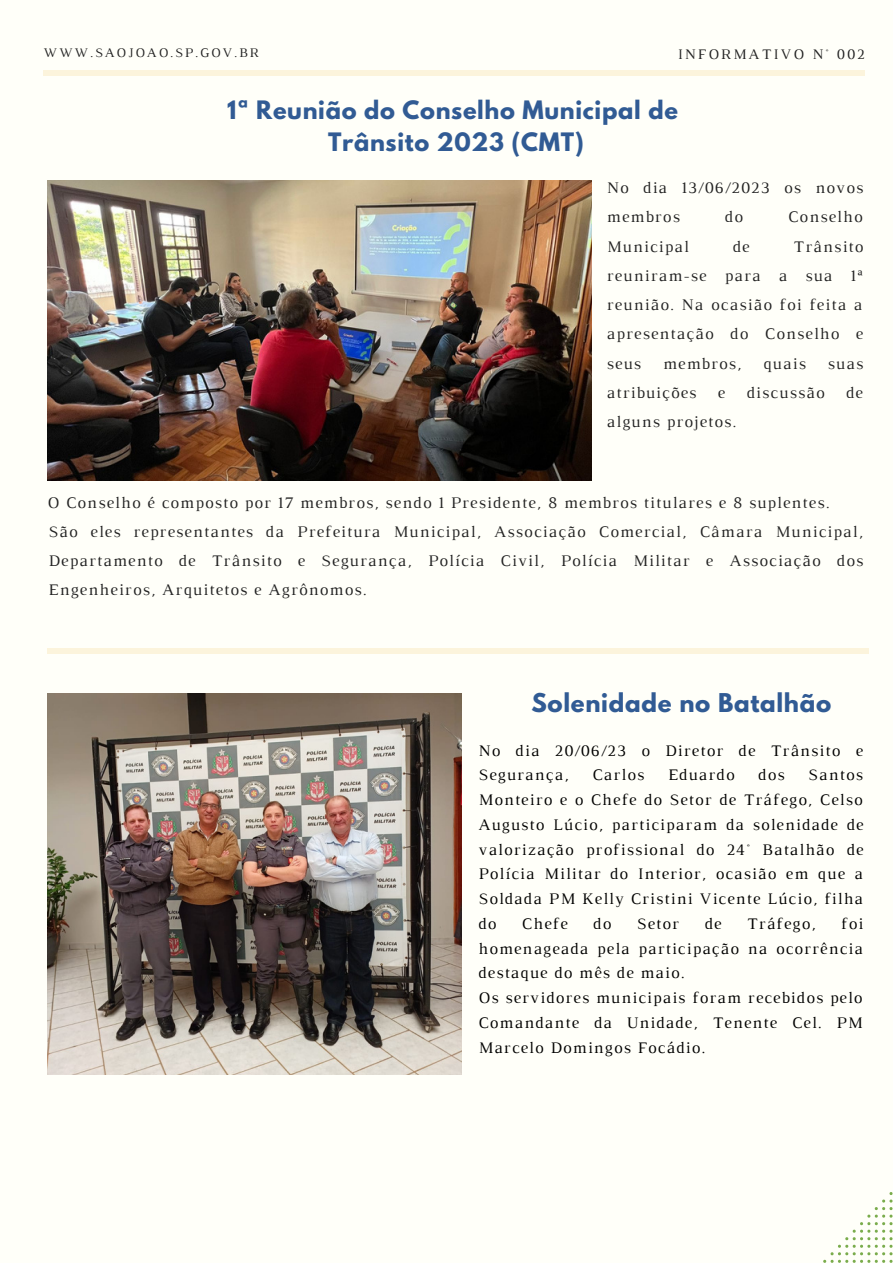
<style>
.page{position:relative;width:893px;height:1264px;background:#fff}
.page>*{position:absolute;margin:0;border:0;box-sizing:border-box;transform-origin:0 0}
.t1{font:700 22.95px "League Spartan";letter-spacing:.03em;color:#315b94}
.t2{font:700 22.5px "League Spartan";letter-spacing:.03em;color:#315b94}
.t3{font:16.5px/29.2px "Luthier";letter-spacing:.07em;color:#222;text-align:justify}
.t4{font:16.35px/24.8px "Luthier";letter-spacing:.07em;color:#000;text-align:justify}
.t5{font:14.85px "Luthier";letter-spacing:.14em;color:#222}
.t6{font:13.35px "Luthier";letter-spacing:.14em;color:#222}
</style>
<div class="page">
<div style="left:0;top:0;width:892px;height:1262px;background:#fffff9"></div>
<div style="left:47px;top:648px;width:821px;height:6px;background:#fcf4dc"></div>
<div style="left:44px;top:70px;width:820px;height:6px;background:#fcf4dc"></div>
<svg style="left:823px;top:1192px;width:69px;height:70px"></svg>
<img style="left:47px;top:180px;width:544px;height:301px">
<img style="left:47px;top:693px;width:414px;height:381px">
<p class="t6" style="left:44px;top:48px;width:217px">WWW.SAOJOAO.SP.GOV.BR</p>
<p class="t5" style="left:677px;top:49px;width:188px">INFORMATIVO N° 002</p>
<p class="t2" style="left:227px;top:99px;width:452px">1ª Reunião do Conselho Municipal de</p>
<p class="t2" style="left:328px;top:130px;width:257px">Trânsito 2023 (CMT)</p>
<p class="t3" style="left:606px;top:174px;width:258px">No dia 13/06/2023 os novos membros</p>
<p class="t3" style="left:725px;top:204px;width:19px">do</p>
<p class="t3" style="left:788px;top:204px;width:76px">Conselho</p>
<p class="t3" style="left:606px;top:233px;width:83px">Municipal</p>
<p class="t3" style="left:732px;top:233px;width:18px">de</p>
<p class="t3" style="left:606px;top:233px;width:258px;text-indent:187px">Trânsito reuniram-se para a sua 1ª reunião. Na ocasião foi feita a apresentação do Conselho e seus</p>
<p class="t3" style="left:663px;top:350px;width:80px">membros,</p>
<p class="t3" style="left:763px;top:350px;width:44px">quais</p>
<p class="t3" style="left:827px;top:350px;width:37px">suas</p>
<p class="t3" style="left:606px;top:379px;width:91px">atribuições</p>
<p class="t3" style="left:718px;top:379px;width:9px">e</p>
<p class="t3" style="left:746px;top:379px;width:79px">discussão</p>
<p class="t3" style="left:846px;top:379px;width:18px">de</p>
<p class="t3" style="left:606px;top:408px;width:131px">alguns projetos.</p>
<p class="t3" style="left:47px;top:489px;width:783px">O Conselho é composto por 17 membros, sendo 1 Presidente, 8 membros titulares e 8 suplentes.</p>
<p class="t3" style="left:48px;top:518px;width:816px">São eles representantes da Prefeitura Municipal, Associação Comercial, Câmara Municipal, Departamento de Trânsito e Segurança, Polícia Civil, Polícia Militar e Associação dos Engenheiros, Arquitetos e Agrônomos.</p>
<p class="t1" style="left:531px;top:691px;width:301px">Solenidade no Batalhão</p>
<p class="t4" style="left:478px;top:739px;width:386px">No dia 20/06/23 o Diretor de Trânsito e<br>Segurança,</p>
<p class="t4" style="left:592px;top:764px;width:53px">Carlos</p>
<p class="t4" style="left:668px;top:764px;width:68px">Eduardo</p>
<p class="t4" style="left:758px;top:764px;width:28px">dos</p>
<p class="t4" style="left:478px;top:764px;width:386px;text-indent:330px">Santos Monteiro e o Chefe do Setor de Tráfego, Celso Augusto Lúcio, participaram da solenidade de valorização profissional do 24° Batalhão de Polícia Militar do Interior, ocasião em que a Soldada PM Kelly Cristini Vicente Lúcio, filha do</p>
<p class="t4" style="left:478px;top:912px;width:386px;text-indent:363px">foi homenageada pela participação na ocorrência destaque do mês de maio.</p>
<p class="t4" style="left:478px;top:986px;width:386px">Os servidores municipais foram recebidos pelo Comandante da Unidade, Tenente Cel. PM Marcelo Domingos Focádio.</p>
<p class="t4" style="left:522px;top:912px;width:47px">Chefe</p>
<p class="t4" style="left:593px;top:912px;width:19px">do</p>
<p class="t4" style="left:636px;top:912px;width:44px">Setor</p>
<p class="t4" style="left:704px;top:912px;width:18px">de</p>
<p class="t4" style="left:747px;top:912px;width:70px">Tráfego,</p>
</div>
